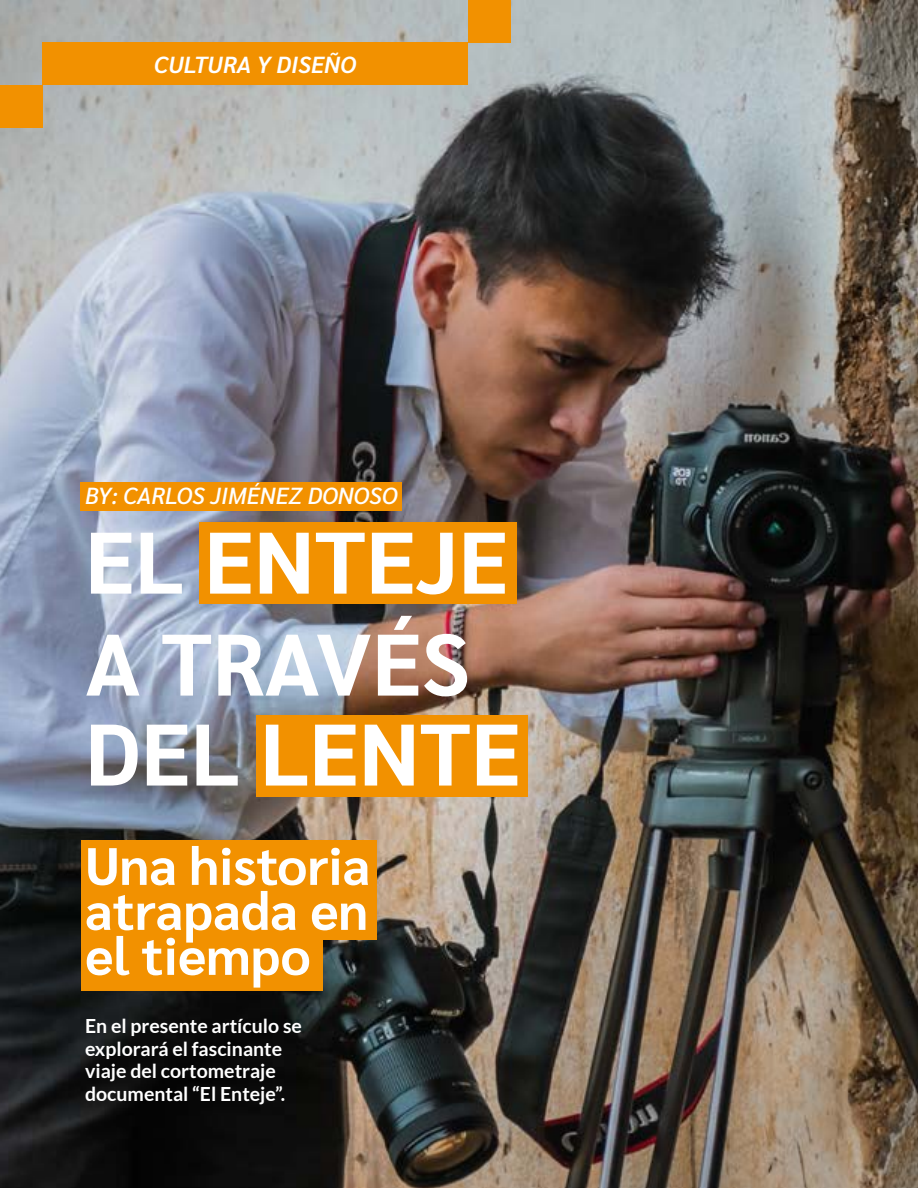
<style>
.page{position:relative;width:918px;height:1188px;background:#fff}
.page>*{position:absolute;margin:0;border:0;box-sizing:border-box;transform-origin:0 0}
.t1{font:700 87px/102px "Sarabun";color:#fff}
.t2{font:700 52.5px/45px "Sarabun";color:#fff;text-align:justify}
.t3{font:italic 500 23.25px "Sarabun";color:#fff}
.t4{font:italic 600 23.25px "Sarabun";color:#fff}
.t5{font:700 19.5px/22.5px "Lato";color:#fff}
</style>
<div class="page">
<img style="left:0;top:0;width:918px;height:1188px">
<div style="left:199px;top:522px;width:318px;height:82px;background:#f29100"></div>
<div style="left:257px;top:715px;width:271px;height:82px;background:#f29100"></div>
<div style="left:81px;top:840px;width:295px;height:54px;background:#f29100"></div>
<div style="left:81px;top:482px;width:321px;height:29px;background:#f29100"></div>
<div style="left:81px;top:889px;width:295px;height:51px;background:#f29100"></div>
<div style="left:81px;top:939px;width:241px;height:51px;background:#f29100"></div>
<div style="left:468px;top:0;width:42px;height:43px;background:#f29100"></div>
<div style="left:43px;top:43px;width:425px;height:42px;background:#f29100"></div>
<div style="left:0;top:85px;width:43px;height:43px;background:#f29100"></div>
<p class="t4" style="left:154px;top:51px;width:204px">CULTURA Y DISEÑO</p>
<p class="t3" style="left:85px;top:483px;width:314px">BY: CARLOS JIMÉNEZ DONOSO</p>
<h1 class="t1" style="left:85px;top:497px;width:437px">DEL LENTE</h1>
<h1 class="t1" style="left:85px;top:513px;width:425px">EL ENTEJE<br>A TRAVÉS</h1>
<h1 class="t1" style="left:85px;top:705px;width:437px">DEL LENTE</h1>
<h2 class="t2" style="left:85px;top:844px;width:287px">Una historia atrapada en el tiempo</h2>
<p class="t5" style="left:85px;top:1014px;width:218px">En el presente artículo se explorará el fascinante viaje del cortometraje documental “El Enteje”.</p>
</div>
